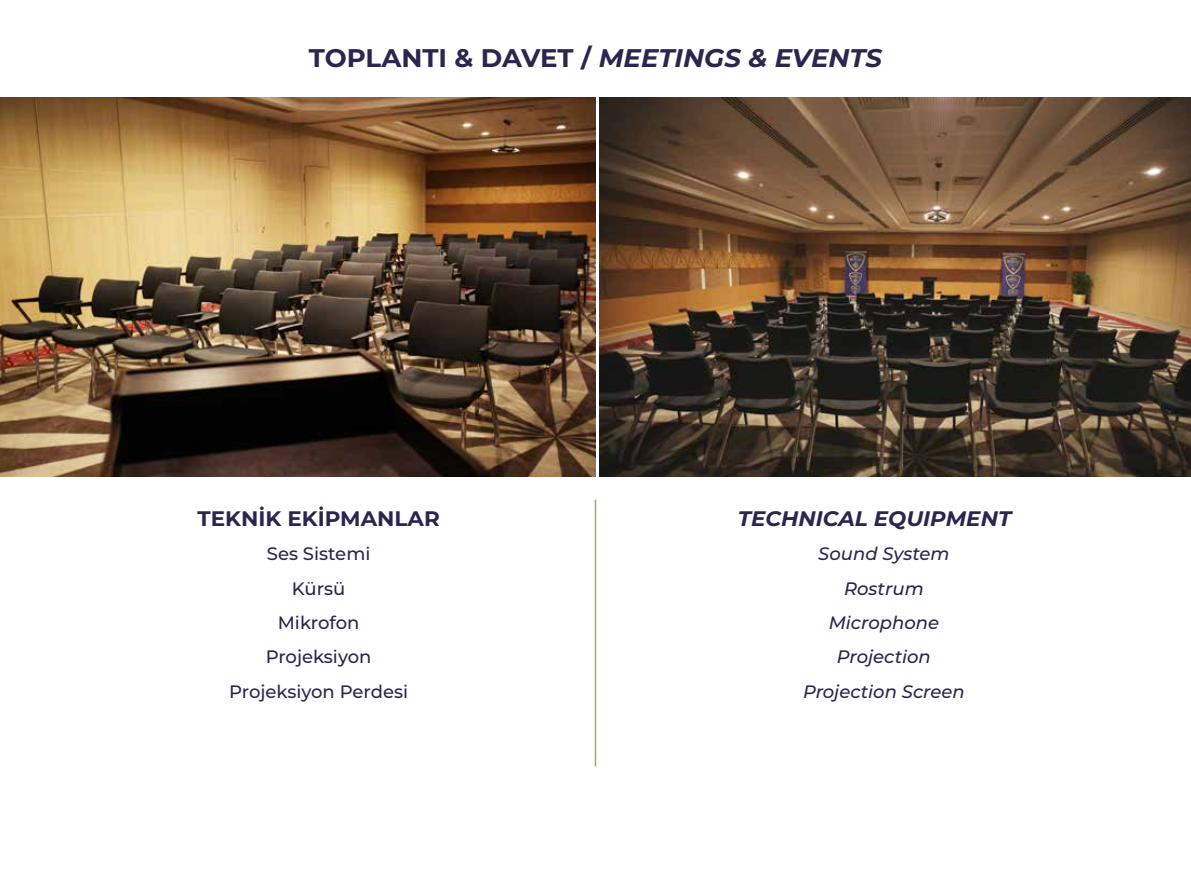
<style>
.page{position:relative;width:1191px;height:893px;background:#fff}
.page>*{position:absolute;margin:0;border:0;box-sizing:border-box;transform-origin:0 0}
.t1{font:700 25.5px "Montserrat";color:#2b254f}
.t2{font:italic 700 21px "Montserrat";color:#2b254f}
.t3{font:700 21px "Montserrat";color:#2b254f}
.t4{font:italic 500 18px/34.3px "Montserrat";color:#2b254f;text-align:center}
.t5{font:500 18px/34.3px "Montserrat";color:#2b254f;text-align:center}
.s1{font-style:italic}
</style>
<div class="page">
<img style="left:0;top:98px;width:595px;height:378px">
<img style="left:600px;top:98px;width:591px;height:378px">
<hr style="left:595px;top:500px;width:1px;height:266px;background:#b5a06d">
<h1 class="t1" style="left:309px;top:40px;width:575px">TOPLANTI &amp; DAVET / <span class="s1">MEETINGS &amp; EVENTS</span></h1>
<p class="t3" style="left:197px;top:503px;width:244px">TEKNİK EKİPMANLAR</p>
<p class="t2" style="left:738px;top:503px;width:275px">TECHNICAL EQUIPMENT</p>
<p class="t5" style="left:229px;top:536px;width:180px">Ses Sistemi<br>Kürsü<br>Mikrofon<br>Projeksiyon<br>Projeksiyon Perdesi</p>
<p class="t4" style="left:803px;top:536px;width:163px">Sound System<br>Rostrum<br>Microphone<br>Projection<br>Projection Screen</p>
</div>
